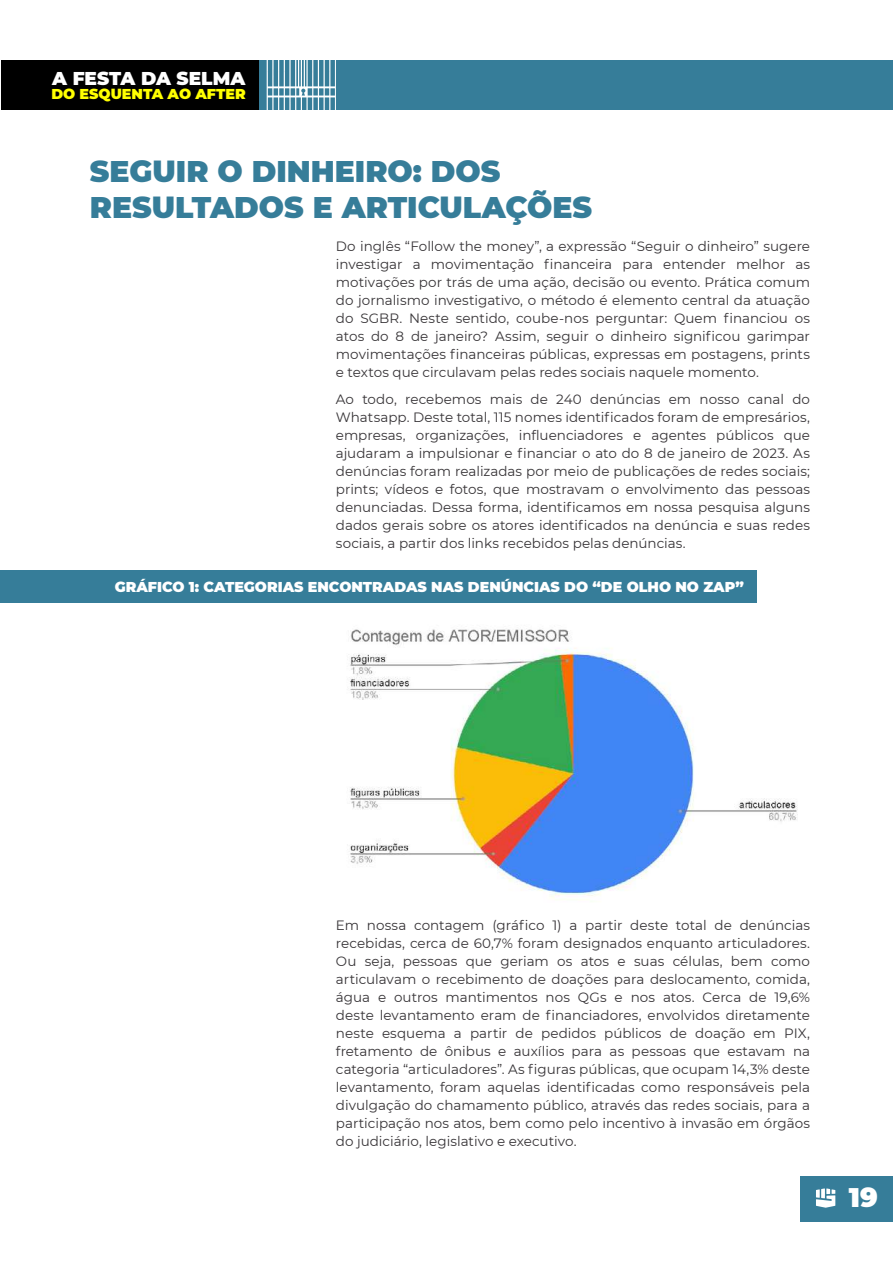
<style>
.page{position:relative;width:893px;height:1263px;background:#fff}
.page>*{position:absolute;margin:0;border:0;box-sizing:border-box;transform-origin:0 0}
.t1{font:900 29.85px/35.8px "Montserrat";color:#367d99}
.t2{font:900 26.85px "Montserrat";color:#fff}
.t3{font:900 18.45px "Montserrat";color:#fff}
.t4{font:900 14.25px "Montserrat";color:#fff}
.t5{font:900 14.25px "Montserrat";color:#ff0}
.t6{font:13.5px/18px "Montserrat";color:#373437;text-align:justify}
</style>
<div class="page">
<div style="left:800px;top:1177px;width:93px;height:45px;background:#367d99"></div>
<svg style="left:816px;top:1188px;width:19px;height:20px"></svg>
<div style="left:238px;top:60px;width:655px;height:50px;background:#367d99"></div>
<div style="left:1px;top:60px;width:257px;height:50px;background:#000"></div>
<svg style="left:267px;top:60px;width:69px;height:50px"></svg>
<img style="left:350px;top:629px;width:448px;height:271px">
<div style="left:1px;top:570px;width:756px;height:33px;background:#367d99"></div>
<h3 class="t3" style="left:52px;top:65px;width:195px">A FESTA DA SELMA</h3>
<p class="t5" style="left:51px;top:83px;width:196px">DO ESQUENTA AO AFTER</p>
<h1 class="t1" style="left:90px;top:152px;width:504px">SEGUIR O DINHEIRO: DOS<br>RESULTADOS E ARTICULAÇÕES</h1>
<p class="t6" style="left:336px;top:237px;width:476px">Do inglês “Follow the money”, a expressão “Seguir o dinheiro” sugere investigar a movimentação financeira para entender melhor as motivações por trás de uma ação, decisão ou evento. Prática comum do jornalismo investigativo, o método é elemento central da atuação do SGBR. Neste sentido, coube-nos perguntar: Quem financiou os atos do 8 de janeiro? Assim, seguir o dinheiro significou garimpar movimentações financeiras públicas, expressas em postagens, prints e textos que circulavam pelas redes sociais naquele momento.</p>
<p class="t6" style="left:336px;top:389px;width:476px">Ao todo, recebemos mais de 240 denúncias em nosso canal do Whatsapp. Deste total, 115 nomes identificados foram de empresários, empresas, organizações, influenciadores e agentes públicos que ajudaram a impulsionar e financiar o ato do 8 de janeiro de 2023. As denúncias foram realizadas por meio de publicações de redes sociais; prints; vídeos e fotos, que mostravam o envolvimento das pessoas denunciadas. Dessa forma, identificamos em nossa pesquisa alguns dados gerais sobre os atores identificados na denúncia e suas redes sociais, a partir dos links recebidos pelas denúncias.</p>
<p class="t4" style="left:115px;top:576px;width:631px">GRÁFICO 1: CATEGORIAS ENCONTRADAS NAS DENÚNCIAS DO “DE OLHO NO ZAP”</p>
<p class="t6" style="left:336px;top:916px;width:476px">Em nossa contagem (gráfico 1) a partir deste total de denúncias recebidas, cerca de 60,7% foram designados enquanto articuladores.<br>Ou seja, pessoas que geriam os atos e suas células, bem como articulavam o recebimento de doações para deslocamento, comida, água e outros mantimentos nos QGs e nos atos. Cerca de 19,6% deste levantamento eram de financiadores, envolvidos diretamente neste esquema a partir de pedidos públicos de doação em PIX, fretamento de ônibus e auxílios para as pessoas que estavam na categoria “articuladores”. As figuras públicas, que ocupam 14,3% deste levantamento, foram aquelas identificadas como responsáveis pela divulgação do chamamento público, através das redes sociais, para a participação nos atos, bem como pelo incentivo à invasão em órgãos do judiciário, legislativo e executivo.</p>
<h2 class="t2" style="left:849px;top:1178px;width:31px">19</h2>
</div>
